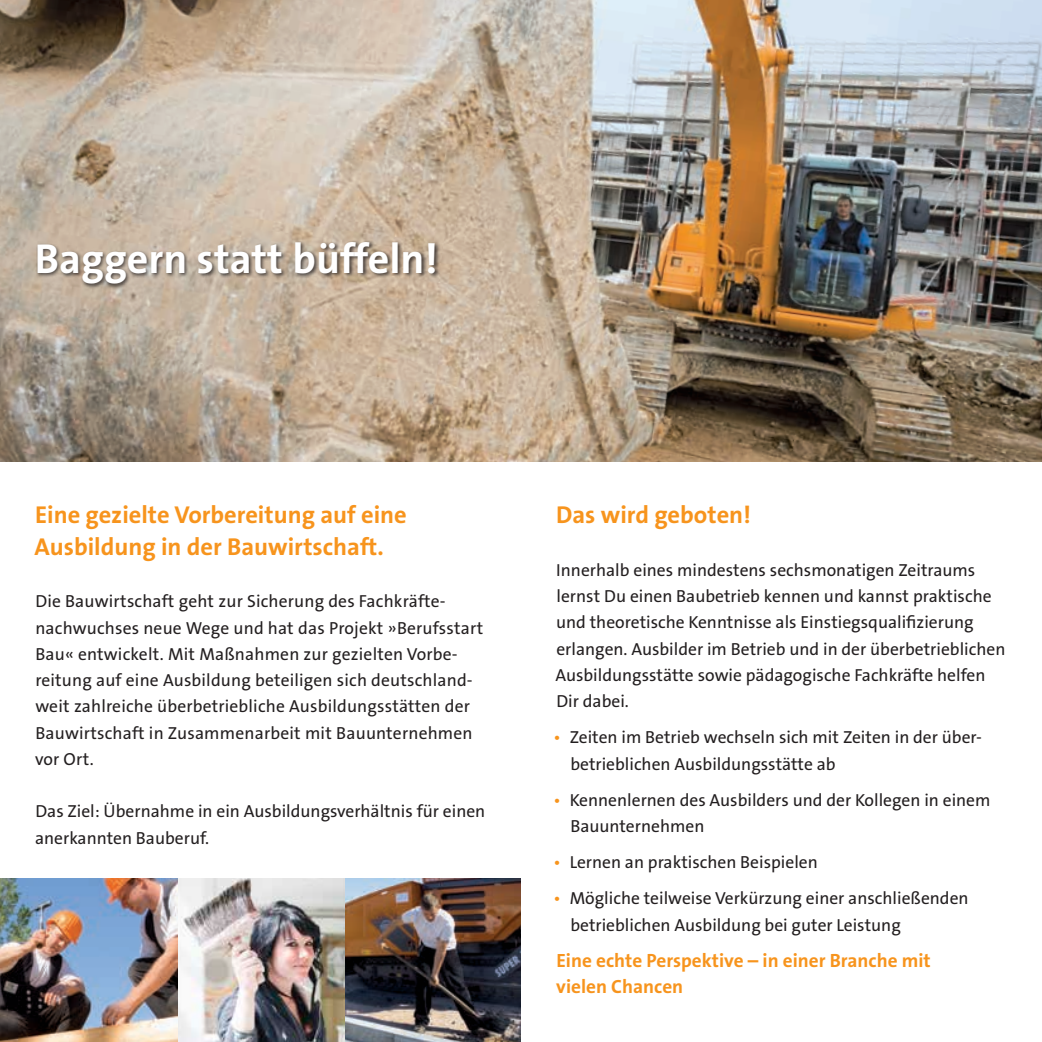
<style>
.page{position:relative;width:1042px;height:1042px;background:#fff}
.page>*{position:absolute;margin:0;border:0;box-sizing:border-box;transform-origin:0 0}
.t1{font:700 42px "The Sans B7";color:#fff}
.t2{font:700 24.5px/31.5px "The Sans B7";color:#f7941d}
.t3{font:700 19.25px/26.2px "The Sans B7";color:#f7941d}
.t4{font:17.5px/26.2px "The Sans B5 Plain";color:#231f20}
.s1{color:#f7941d}
</style>
<div class="page">
<img style="left:0;top:0;width:1042px;height:462px">
<div style="left:36px;top:240px;width:404px;height:49px;background:#231f20;opacity:.75"></div>
<img style="left:178px;top:879px;width:167px;height:163px">
<img style="left:0;top:879px;width:178px;height:163px">
<img style="left:345px;top:879px;width:176px;height:163px">
<h1 class="t1" style="left:35px;top:237px;width:405px">Baggern statt büffeln!</h1>
<h2 class="t2" style="left:35px;top:500px;width:374px">Eine gezielte Vorbereitung auf eine<br>Ausbildung in der Bauwirtschaft.</h2>
<p class="t4" style="left:35px;top:589px;width:449px">Die Bauwirtschaft geht zur Sicherung des Fachkräfte&shy;nachwuchses neue Wege und hat das Projekt »Berufsstart Bau« entwickelt. Mit Maßnahmen zur gezielten Vorbe&shy;reitung auf eine Ausbildung beteiligen sich deutschland&shy;weit zahlreiche überbetriebliche Ausbildungsstätten der Bauwirtschaft in Zusammenarbeit mit Bauunternehmen vor Ort.</p>
<p class="t4" style="left:35px;top:799px;width:452px">Das Ziel: Übernahme in ein Ausbildungsverhältnis für einen anerkannten Bauberuf.</p>
<h2 class="t2" style="left:556px;top:500px;width:196px">Das wird geboten!</h2>
<p class="t4" style="left:555px;top:557px;width:451px">Innerhalb eines mindestens sechsmonatigen Zeitraums lernst Du einen Baubetrieb kennen und kannst praktische und theoretische Kenntnisse als Einstiegsqualifizierung erlangen. Ausbilder im Betrieb und in der überbetrieblichen Ausbildungsstätte sowie pädagogische Fachkräfte helfen Dir dabei.</p>
<p class="t4" style="left:570px;top:725px;width:413px;text-indent:-17px"><span class="s1">•</span> Zeiten im Betrieb wechseln sich mit Zeiten in der über&shy;betrieblichen Ausbildungsstätte ab</p>
<p class="t4" style="left:570px;top:787px;width:422px;text-indent:-17px"><span class="s1">•</span> Kennenlernen des Ausbilders und der Kollegen in einem<br>Bauunternehmen</p>
<p class="t4" style="left:553px;top:850px;width:266px"><span class="s1">•</span> Lernen an praktischen Beispielen</p>
<p class="t4" style="left:570px;top:886px;width:400px;text-indent:-17px"><span class="s1">•</span> Mögliche teilweise Verkürzung einer anschließenden betrieblichen Ausbildung bei guter Leistung</p>
<p class="t3" style="left:556px;top:948px;width:376px">Eine echte Perspektive – in einer Branche mit vielen Chancen</p>
</div>
